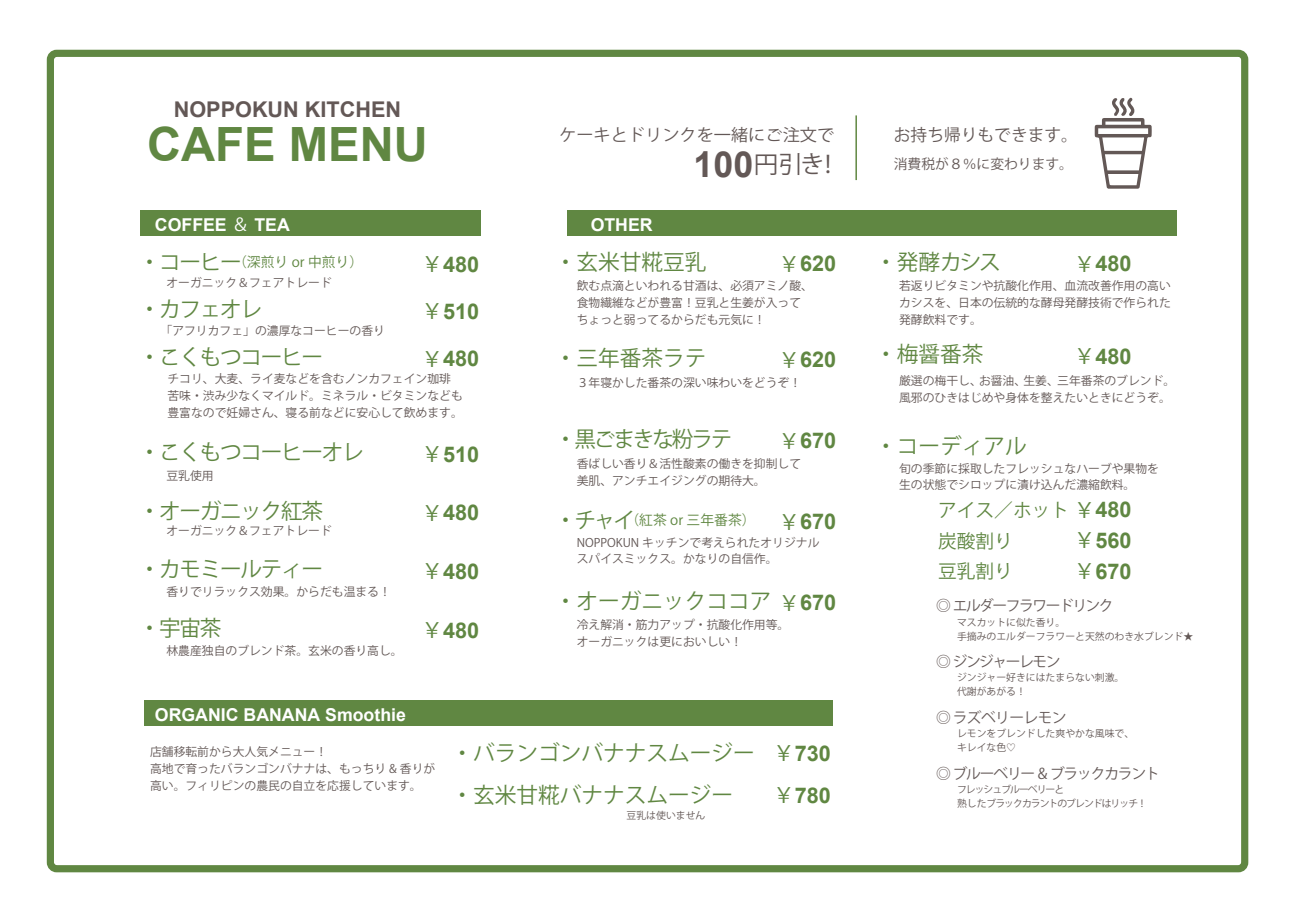
<style>
.page{position:relative;width:1289px;height:919px;background:#fff}
.page>*{position:absolute;margin:0;border:0;box-sizing:border-box;transform-origin:0 0}
.t1{font:700 47.25px "Arial";color:#608742}
.t2{font:24px "Futo Go B101 Pr 5 Bold 83 pv RKSJ H";color:#635856}
.t3{font:21.6px/41.8px "Futo Go B101 Pr 5 Bold 83 pv RKSJ H";color:#608742}
.t4{font:700 21.6px/47.4px "Arial";color:#608742;text-align:justify}
.t5{font:21.6px/47.4px "Futo Go B101 Pr 5 Bold 83 pv RKSJ H";letter-spacing:-.06em;color:#608742}
.t6{font:700 21.6px "Arial";color:#635856}
.t7{font:21.6px "Futo Go B101 Pr 5 Bold 83 pv RKSJ H";letter-spacing:-.1em;color:#608742}
.t8{font:18.75px/30.8px "Futo Go B101 Pr 5 Bold 83 pv RKSJ H";color:#608742}
.t9{font:700 17.7px "Arial";color:#fff}
.t10{font:16.8px "Shin M Go Pro Medium 83 pv RKSJ H";color:#635856}
.t11{font:14.7px "Futo Go B101 Pr 5 Bold 83 pv RKSJ H";letter-spacing:-.1em;color:#635856}
.t12{font:14.7px "Futo Go B101 Pr 5 Bold 83 pv RKSJ H";letter-spacing:-.08em;color:#635856}
.t13{font:14.7px "Futo Go B101 Pr 5 Bold 83 pv RKSJ H";letter-spacing:-.04em;color:#635856}
.t14{font:13.8px "Futo Go B101 Pr 5 Bold 83 pv RKSJ H";color:#608742}
.t15{font:13.8px "Shin M Go Pro Medium 83 pv RKSJ H";color:#635856}
.t16{font:11.85px/16.8px "Koz Go Pr 6 N";color:#635856}
.t17{font:9.9px/14px "Shin M Go Pro Regular 83 pv RKSJ H";color:#635856}
.t18{font:9.9px/14px "Shin M Go Pro Regular 83 pv RKSJ H";letter-spacing:-.1em;color:#635856}
.t19{font:9.9px "Futo Go B101 Pr 5 Bold 83 pv RKSJ H";color:#635856}
.s1{font-family:"Arial";font-weight:700;font-size:35.85px}
.s2{font-family:"Futo Go B101 Pr 5 Bold 83 pv RKSJ H";font-weight:400}
.s3{font-size:21.6px}
.s4{font-family:"Arial";font-weight:700}
</style>
<div class="page">
<div style="left:140px;top:210px;width:341px;height:25px;background:#608742"></div>
<div style="left:567px;top:210px;width:609px;height:25px;background:#608742"></div>
<div style="left:145px;top:700px;width:688px;height:25px;background:#608742"></div>
<div style="left:47px;top:50px;width:1201px;height:822px;border:7px solid #608742;border-radius:6px"></div>
<hr style="left:855px;top:115px;width:2px;height:65px;background:#608742">
<svg style="left:1094px;top:98px;width:57px;height:91px"></svg>
<h3 class="t6" style="left:174px;top:94px;width:229px">NOPPOKUN KITCHEN</h3>
<h1 class="t1" style="left:147px;top:111px;width:282px">CAFE MENU</h1>
<h3 class="t10" style="left:559px;top:125px;width:277px">ケーキとドリンクを一緒にご注文で</h3>
<h2 class="t2" style="left:693px;top:151px;width:148px"><span class="s1">100</span>円引き！</h2>
<h3 class="t9" style="left:155px;top:212px;width:136px">COFFEE <span class="s2">＆</span> TEA</h3>
<h3 class="t9" style="left:590px;top:212px;width:64px">OTHER</h3>
<p class="t14" style="left:139px;top:254px;width:226px"><span class="s3">・コーヒー</span>（深煎り or 中煎り）</p>
<h3 class="t5" style="left:139px;top:286px;width:186px">・カフェオレ<br>・こくもつコーヒー</h3>
<h3 class="t3" style="left:555px;top:241px;width:153px">・玄米甘糀豆乳</h3>
<h3 class="t4" style="left:778px;top:240px;width:59px"><span class="s2">￥</span>620</h3>
<h3 class="t4" style="left:421px;top:240px;width:59px"><span class="s2">￥</span>480<span class="s2">￥</span>510<span class="s2">￥</span>480</h3>
<p class="t16" style="left:166px;top:275px;width:167px">オーガニック＆フェアトレード</p>
<p class="t16" style="left:576px;top:277px;width:238px">飲む点滴といわれる甘酒は、必須アミノ酸、食物繊維などが豊富！豆乳と生姜が入ってちょっと弱ってるからだも元気に！</p>
<p class="t16" style="left:160px;top:322px;width:226px">「アフリカフェ」の濃厚なコーヒーの香り</p>
<h3 class="t3" style="left:555px;top:337px;width:153px">・三年番茶ラテ</h3>
<h3 class="t4" style="left:778px;top:336px;width:59px"><span class="s2">￥</span>620</h3>
<p class="t16" style="left:167px;top:371px;width:297px">チコリ、大麦、ライ麦などを含むノンカフェイン珈琲苦味・渋み少なくマイルド。ミネラル・ビタミンなども豊富なので妊婦さん、寝る前などに安心して飲めます。</p>
<h3 class="t5" style="left:139px;top:429px;width:227px">・こくもつコーヒーオレ</h3>
<h3 class="t5" style="left:139px;top:487px;width:186px">・オーガニック紅茶</h3>
<h3 class="t5" style="left:139px;top:546px;width:186px">・カモミールティー</h3>
<h3 class="t3" style="left:139px;top:607px;width:84px">・宇宙茶</h3>
<p class="t16" style="left:166px;top:467px;width:49px">豆乳使用</p>
<p class="t16" style="left:166px;top:522px;width:167px">オーガニック＆フェアトレード</p>
<p class="t16" style="left:166px;top:583px;width:226px">香りでリラックス効果。からだも温まる！</p>
<p class="t16" style="left:166px;top:642px;width:238px">林農産独自のブレンド茶。玄米の香り高し。</p>
<h3 class="t4" style="left:421px;top:430px;width:59px"><span class="s2">￥</span>510</h3>
<h3 class="t4" style="left:421px;top:489px;width:59px"><span class="s2">￥</span>480</h3>
<h3 class="t4" style="left:421px;top:548px;width:59px"><span class="s2">￥</span>480</h3>
<h3 class="t4" style="left:421px;top:606px;width:59px"><span class="s2">￥</span>480</h3>
<h3 class="t9" style="left:155px;top:702px;width:252px">ORGANIC BANANA Smoothie</h3>
<p class="t16" style="left:576px;top:374px;width:226px">３年寝かした番茶の深い味わいをどうぞ！</p>
<h3 class="t7" style="left:555px;top:427px;width:179px">・黒ごまきな粉ラテ</h3>
<h3 class="t4" style="left:778px;top:417px;width:59px"><span class="s2">￥</span>670</h3>
<p class="t16" style="left:576px;top:455px;width:226px">香ばしい香り＆活性酸素の働きを抑制して美肌、アンチエイジングの期待大。</p>
<p class="t14" style="left:555px;top:512px;width:202px"><span class="s3">・チャイ</span>（紅茶 or 三年番茶）</p>
<h3 class="t4" style="left:778px;top:498px;width:59px"><span class="s2">￥</span>670</h3>
<p class="t16" style="left:576px;top:534px;width:244px">NOPPOKUN キッチンで考えられたオリジナルスパイスミックス。かなりの自信作。</p>
<h3 class="t3" style="left:555px;top:580px;width:283px">・オーガニックココア￥<span class="s4">670</span></h3>
<p class="t16" style="left:576px;top:617px;width:214px">冷え解消・筋力アップ・抗酸化作用等。オーガニックは更においしい！</p>
<p class="t16" style="left:150px;top:743px;width:287px">店舗移転前から大人気メニュー！<br>高地で育ったバランゴンバナナは、もっちり &amp; 香りが高い。フィリピンの農民の自立を応援しています。</p>
<h3 class="t3" style="left:451px;top:732px;width:305px">・バランゴンバナナスムージー・玄米甘糀バナナスムージー</h3>
<h3 class="t4" style="left:773px;top:732px;width:59px;line-height:41.8px"><span class="s2">￥</span>730<span class="s2">￥</span>780</h3>
<p class="t19" style="left:626px;top:809px;width:80px">豆乳は使いません</p>
<h3 class="t10" style="left:893px;top:125px;width:186px">お持ち帰りもできます。</h3>
<p class="t15" style="left:893px;top:156px;width:181px">消費税が８％に変わります。</p>
<h3 class="t3" style="left:875px;top:241px;width:127px">・発酵カシス</h3>
<h3 class="t4" style="left:1073px;top:240px;width:59px"><span class="s2">￥</span>480</h3>
<p class="t16" style="left:899px;top:277px;width:273px;text-align:justify">若返りビタミンや抗酸化作用、血流改善作用の高いカシスを、日本の伝統的な酵母発酵技術で作られた発酵飲料です。</p>
<h3 class="t3" style="left:875px;top:334px;width:110px">・梅醤番茶</h3>
<h3 class="t4" style="left:1073px;top:332px;width:59px"><span class="s2">￥</span>480</h3>
<p class="t16" style="left:899px;top:372px;width:278px">厳選の梅干し、お醤油、生姜、三年番茶のブレンド。風邪のひきはじめや身体を整えたいときにどうぞ。</p>
<h3 class="t3" style="left:875px;top:426px;width:153px">・コーディアル</h3>
<p class="t16" style="left:899px;top:460px;width:261px">旬の季節に採取したフレッシュなハーブや果物を生の状態でシロップに漬け込んだ濃縮飲料。</p>
<h3 class="t8" style="left:938px;top:495px;width:132px">アイス／ホット炭酸割り<br>豆乳割り</h3>
<h3 class="t4" style="left:1073px;top:494px;width:59px;line-height:30.8px"><span class="s2">￥</span>480<span class="s2">￥</span>560<span class="s2">￥</span>670</h3>
<p class="t11" style="left:936px;top:597px;width:179px">◎ エルダーフラワードリンク</p>
<p class="t17" style="left:957px;top:615px;width:238px">マスカットに似た香り。<br>手摘みのエルダーフラワーと天然のわき水ブレンド★</p>
<p class="t17" style="left:957px;top:671px;width:169px">ジンジャー好きにはたまらない刺激。代謝があがる！</p>
<p class="t17" style="left:957px;top:726px;width:179px">レモンをブレンドした爽やかな風味で、キレイな色♡</p>
<p class="t18" style="left:957px;top:782px;width:191px">フレッシュブルーベリーと<br>熟したブラックカラントのブレンドはリッチ！</p>
<p class="t11" style="left:936px;top:653px;width:126px">◎ ジンジャーレモン</p>
<p class="t13" style="left:936px;top:709px;width:132px">◎ ラズベリーレモン</p>
<p class="t12" style="left:936px;top:764px;width:225px">◎ ブルーベリー &amp; ブラックカラント</p>
</div>
